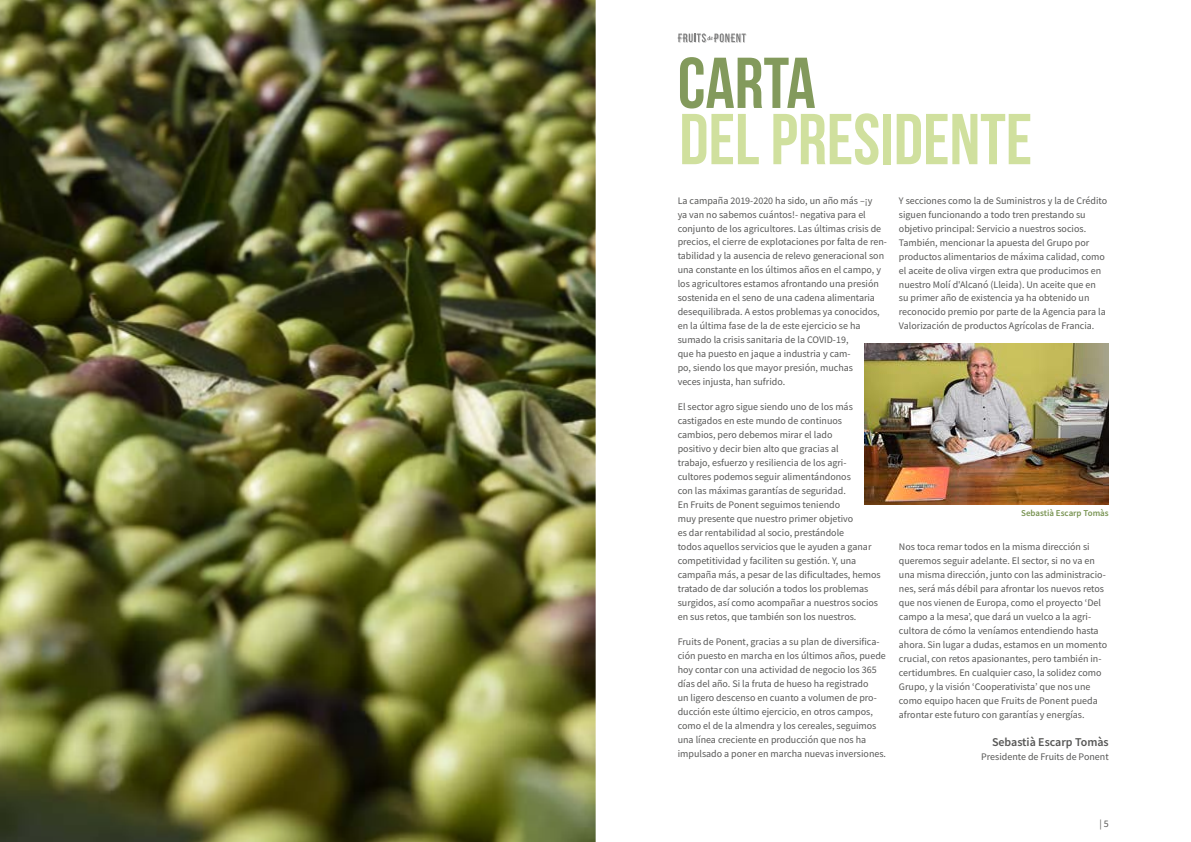
<style>
.page{position:relative;width:1191px;height:842px;background:#fff}
.page>*{position:absolute;margin:0;border:0;box-sizing:border-box;transform-origin:0 0}
.t1{font:700 71.8px "Bebas Neue";color:#d0e09e}
.t2{font:700 71.8px "Bebas Neue";color:#839a5c}
.t3{font:600 12px "Source Sans Pro";color:#575756}
.t4{font:10px/14px "Source Sans Pro";color:#575756}
.t5{font:600 9px "Source Sans Pro";color:#799453}
</style>
<div class="page">
<svg style="left:677px;top:33px;width:69px;height:10px"></svg>
<img style="left:865px;top:344px;width:243px;height:160px">
<img style="left:0;top:0;width:595px;height:842px">
<h1 class="t2" style="left:678px;top:44px;width:139px">CARTA</h1>
<h1 class="t1" style="left:679px;top:100px;width:354px">DEL PRESIDENTE</h1>
<p class="t4" style="left:677px;top:193px;width:211px">La campaña 2019-2020 ha sido, un año más –¡y<br>ya van no sabemos cuántos!- negativa para el conjunto de los agricultores. Las últimas crisis de precios, el cierre de explotaciones por falta de ren&shy;tabilidad y la ausencia de relevo generacional son una constante en los últimos años en el campo, y los agricultores estamos afrontando una presión sostenida en el seno de una cadena alimentaria desequilibrada. A estos problemas ya conocidos, en la última fase de la de este ejercicio se ha sumado la crisis sanitaria de la COVID-19,<br>que ha puesto en jaque a industria y cam-<br>po, siendo los que mayor presión, muchas<br>veces injusta, han sufrido.</p>
<p class="t4" style="left:677px;top:400px;width:204px">El sector agro sigue siendo uno de los más castigados en este mundo de continuos cambios, pero debemos mirar el lado<br>positivo y decir bien alto que gracias al<br>trabajo, esfuerzo y resiliencia de los agri&shy;cultores podemos seguir alimentándonos<br>con las máximas garantías de seguridad.<br>En Fruits de Ponent seguimos teniendo<br>muy presente que nuestro primer objetivo<br>es dar rentabilidad al socio, prestándole<br>todos aquellos servicios que le ayuden a ganar competitividad y faciliten su gestión. Y, una campaña más, a pesar de las dificultades, hemos tratado de dar solución a todos los problemas surgidos, así como acompañar a nuestros socios en sus retos, que también son los nuestros.</p>
<p class="t4" style="left:677px;top:635px;width:210px">Fruits de Ponent, gracias a su plan de diversifica&shy;ción puesto en marcha en los últimos años, puede hoy contar con una actividad de negocio los 365 días del año. Si la fruta de hueso ha registrado<br>un ligero descenso en cuanto a volumen de pro&shy;ducción este último ejercicio, en otros campos, como el de la almendra y los cereales, seguimos una línea creciente en producción que nos ha impulsado a poner en marcha nuevas inversiones.</p>
<p class="t4" style="left:899px;top:193px;width:210px">Y secciones como la de Suministros y la de Crédito siguen funcionando a todo tren prestando su objetivo principal: Servicio a nuestros socios.<br>También, mencionar la apuesta del Grupo por productos alimentarios de máxima calidad, como el aceite de oliva virgen extra que producimos en nuestro Molí d'Alcanó (Lleida). Un aceite que en su primer año de existencia ya ha obtenido un reconocido premio por parte de la Agencia para la Valorización de productos Agrícolas de Francia.</p>
<p class="t5" style="left:1021px;top:507px;width:89px">Sebastià Escarp Tomàs</p>
<p class="t4" style="left:899px;top:540px;width:210px">Nos toca remar todos en la misma dirección si queremos seguir adelante. El sector, si no va en una misma dirección, junto con las administracio&shy;nes, será más débil para afrontar los nuevos retos que nos vienen de Europa, como el proyecto ‘Del campo a la mesa’, que dará un vuelco a la agri&shy;cultora de cómo la veníamos entendiendo hasta ahora. Sin lugar a dudas, estamos en un momento crucial, con retos apasionantes, pero también in&shy;certidumbres. En cualquier caso, la solidez como Grupo, y la visión ‘Cooperativista’ que nos une como equipo hacen que Fruits de Ponent pueda afrontar este futuro con garantías y energías.</p>
<p class="t3" style="left:992px;top:734px;width:118px">Sebastià Escarp Tomàs</p>
<p class="t4" style="left:981px;top:749px;width:129px">Presidente de Fruits de Ponent</p>
<p class="t4" style="left:1099px;top:817px;width:11px">| 5</p>
</div>
